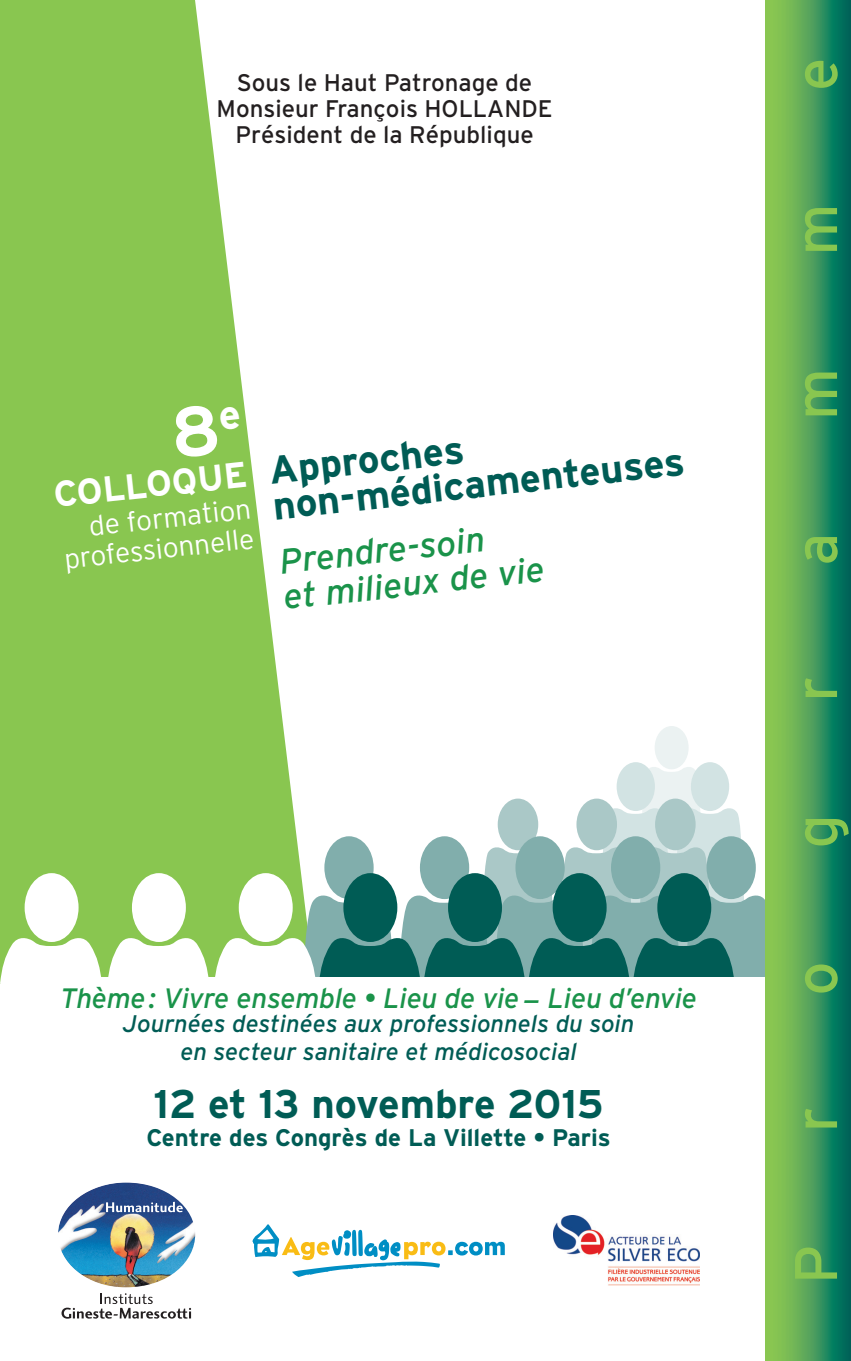
<style>
.page{position:relative;width:851px;height:1361px;background:#fff}
.page>*{position:absolute;margin:0;border:0;box-sizing:border-box;transform-origin:0 0}
.t1{font:60px "Interstate";color:#89c650}
.t2{font:700 40px "Interstate";color:#005c55}
.t3{font:700 39px/35.6px "Interstate";color:#005c55}
.t4{font:700 36px "Interstate";color:#fff}
.t5{font:italic 35px/36px "Interstate";color:#1a934a}
.t6{font:italic 28px "Interstate";letter-spacing:-.01em;color:#1a934a}
.t7{font:300 28px/30px "Interstate";color:#fff;text-align:right}
.t8{font:italic 24px/28px "Interstate";color:#005c55;text-align:center}
.t9{font:24px/26px "Interstate";color:#231f20;text-align:center}
.t10{font:700 24px "Interstate";color:#005c55}
</style>
<div class="page">
<svg style="left:0;top:0;width:288px;height:765px;background:#99cd67"></svg>
<div style="left:654px;top:726px;width:34px;height:43px;background:#ebf2f2;border-radius:50%"></div>
<div style="left:616px;top:762px;width:38px;height:49px;background:#d2e3e3;border-radius:50%"></div>
<div style="left:690px;top:762px;width:39px;height:49px;background:#d2e3e3;border-radius:50%"></div>
<svg style="left:0;top:765px;width:765px;height:219px"></svg>
<div style="left:1px;top:978px;width:773px;height:383px;background:#fff"></div>
<img style="left:58px;top:1182px;width:137px;height:105px;border-radius:50%">
<svg style="left:106px;top:1201px;width:77px;height:11px"></svg>
<svg style="left:61px;top:1293px;width:130px;height:25px"></svg>
<img style="left:553px;top:1215px;width:146px;height:71px">
<svg style="left:252px;top:1224px;width:252px;height:53px"></svg>
<svg style="left:765px;top:0;width:85px;height:1361px;background:#4b9f59"></svg>
<div style="left:172px;top:404px;width:68px;height:54px;background:#89c650"></div>
<p class="t9" style="left:216px;top:72px;width:337px">Sous le Haut Patronage de<br>Monsieur François HOLLANDE<br>Président de la République</p>
<h3 class="t4" style="left:52px;top:481px;width:196px;rotate:-6deg">COLLOQUE</h3>
<p class="t7" style="left:60px;top:514px;width:192px;rotate:-6deg">de formation professionnelle</p>
<h3 class="t3" style="left:267px;top:455px;width:416px;rotate:-6deg">Approches non-médicamenteuses</h3>
<h3 class="t5" style="left:278px;top:543px;width:264px;rotate:-6deg">Prendre-soin<br>et milieux de vie</h3>
<p class="t6" style="left:60px;top:982px;width:638px">Thème : Vivre ensemble • Lieu de vie _ Lieu d’envie</p>
<p class="t8" style="left:123px;top:1009px;width:513px">Journées destinées aux professionnels du soin en secteur sanitaire et médicosocial</p>
<h2 class="t2" style="left:154px;top:1089px;width:451px">12 et 13 novembre 2015</h2>
<p class="t10" style="left:146px;top:1128px;width:466px">Centre des Congrès de La Villette • Paris</p>
<h1 class="t1" style="left:793px;top:91px;width:35px;rotate:-90deg">e</h1>
<h1 class="t1" style="left:793px;top:255px;width:53px;rotate:-90deg">m</h1>
<h1 class="t1" style="left:793px;top:420px;width:53px;rotate:-90deg">m</h1>
<h1 class="t1" style="left:793px;top:566px;width:35px;rotate:-90deg">a</h1>
<h1 class="t1" style="left:793px;top:701px;width:27px;rotate:-90deg">r</h1>
<h1 class="t1" style="left:793px;top:848px;width:36px;rotate:-90deg">g</h1>
<h1 class="t1" style="left:793px;top:995px;width:36px;rotate:-90deg">o</h1>
<h1 class="t1" style="left:793px;top:1132px;width:27px;rotate:-90deg">r</h1>
<h1 class="t1" style="left:793px;top:1284px;width:41px;rotate:-90deg">P</h1>
</div>
